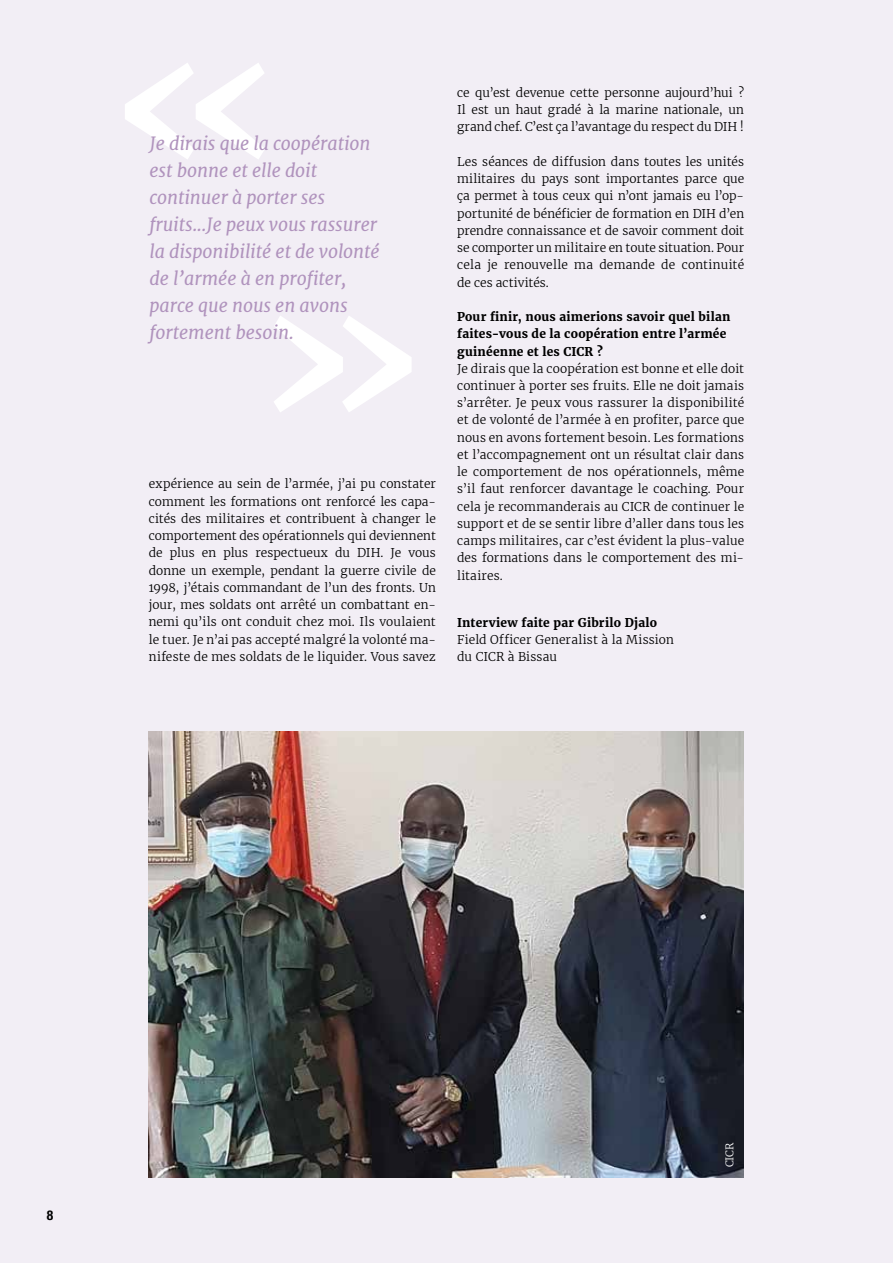
<style>
.page{position:relative;width:893px;height:1263px;background:#f2eef5}
.page>*{position:absolute;margin:0;border:0;box-sizing:border-box;transform-origin:0 0}
.t1{font:italic 18px/27px "Merriweather";letter-spacing:-.005em;color:#b093bd}
.t2{font:700 condensed 13.5px "Helvetica Neue";color:#000}
.t3{font:300 12px/17.2px "Merriweather";letter-spacing:.01em;color:#000;text-align:justify}
.t4{font:700 12px/17.2px "Merriweather";letter-spacing:.02em;color:#000}
.t5{font:300 10.5px "Merriweather";color:#fff}
</style>
<div class="page">
<svg style="left:125px;top:63px;width:140px;height:96px"></svg>
<svg style="left:274px;top:316px;width:137px;height:96px"></svg>
<img style="left:149px;top:731px;width:595px;height:447px">
<h1 class="t1" style="left:149px;top:130px;width:232px">Je dirais que la coopération est bonne et elle doit continuer à porter ses fruits...Je peux vous rassurer la disponibilité et de volonté de l’armée à en profiter, parce que nous en avons fortement besoin.</h1>
<p class="t3" style="left:149px;top:475px;width:289px">expérience au sein de l’armée, j’ai pu constater comment les formations ont renforcé les capa&shy;cités des militaires et contribuent à changer le comportement des opérationnels qui deviennent de plus en plus respectueux du DIH. Je vous donne un exemple, pendant la guerre civile de 1998, j’étais commandant de l’un des fronts. Un jour, mes soldats ont arrêté un combattant en&shy;nemi qu’ils ont conduit chez moi. Ils voulaient le tuer. Je n’ai pas accepté malgré la volonté ma&shy;nifeste de mes soldats de le liquider. Vous savez</p>
<p class="t3" style="left:457px;top:84px;width:289px">ce qu’est devenue cette personne aujourd’hui ?<br>Il est un haut gradé à la marine nationale, un grand chef. C’est ça l’avantage du respect du DIH !</p>
<p class="t3" style="left:457px;top:153px;width:289px">Les séances de diffusion dans toutes les unités militaires du pays sont importantes parce que ça permet à tous ceux qui n’ont jamais eu l’op&shy;portunité de bénéficier de formation en DIH d’en prendre connaissance et de savoir comment doit se comporter un militaire en toute situation. Pour cela je renouvelle ma demande de continuité de ces activités.</p>
<p class="t4" style="left:457px;top:308px;width:275px">Pour finir, nous aimerions savoir quel bilan faites-vous de la coopération entre l’armée guinéenne et les CICR ?</p>
<p class="t3" style="left:457px;top:360px;width:289px">Je dirais que la coopération est bonne et elle doit continuer à porter ses fruits. Elle ne doit jamais s’arrêter. Je peux vous rassurer la disponibilité et de volonté de l’armée à en profiter, parce que nous en avons fortement besoin. Les formations et l’accompagnement ont un résultat clair dans le comportement de nos opérationnels, même s’il faut renforcer davantage le coaching. Pour cela je recommanderais au CICR de continuer le support et de se sentir libre d’aller dans tous les camps militaires, car c’est évident la plus-value des formations dans le comportement des mi&shy;litaires.</p>
<p class="t4" style="left:457px;top:614px;width:201px">Interview faite par Gibrilo Djalo</p>
<p class="t3" style="left:457px;top:631px;width:218px">Field Officer Generalist à la Mission du CICR à Bissau</p>
<p class="t2" style="left:47px;top:1207px;width:8px">8</p>
<p class="t5" style="left:723px;top:1167px;width:26px;rotate:-90deg">CICR</p>
</div>
